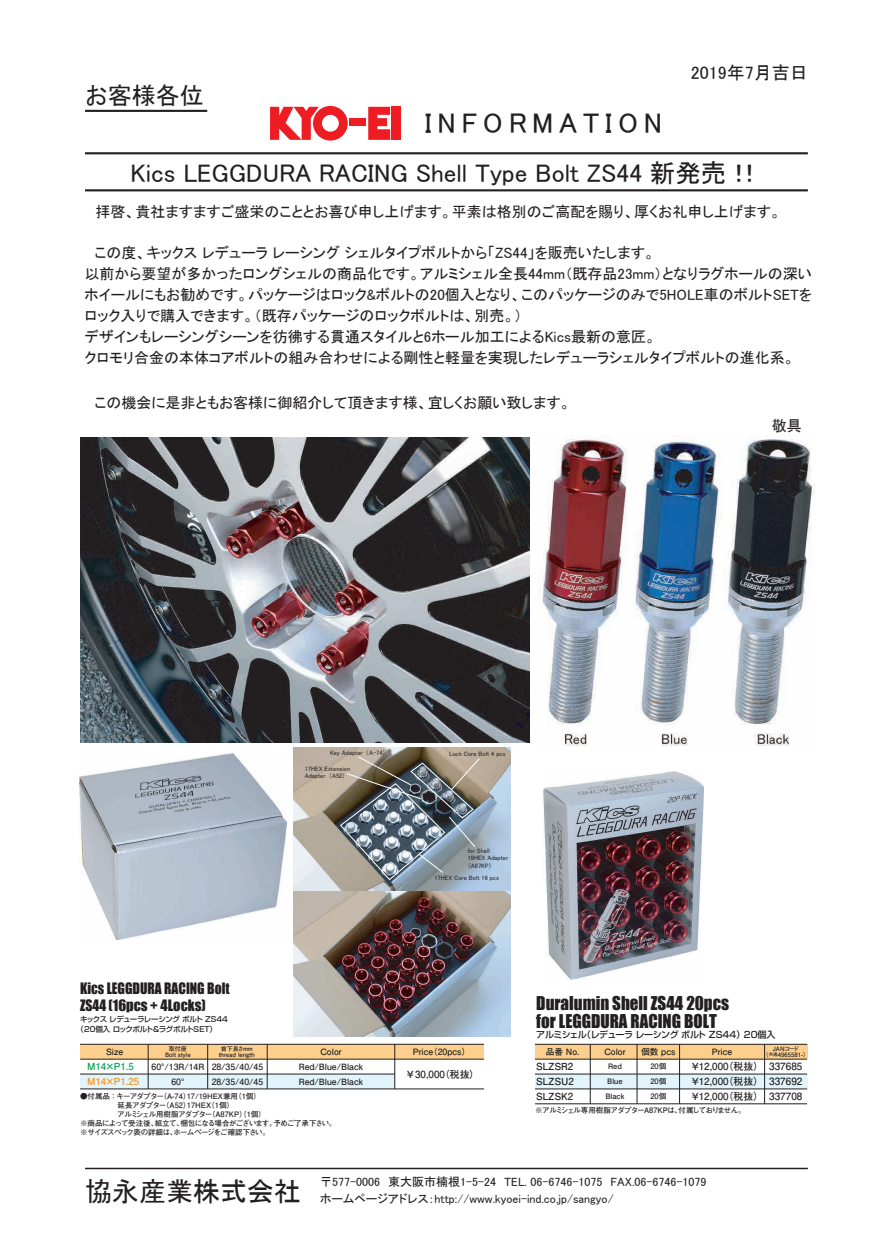
<style>
.page{position:relative;width:888px;height:1260px;background:#fff}
.page>*{position:absolute;margin:0;border:0;box-sizing:border-box;transform-origin:0 0}
.t1{font:28.5px "MS P Gothic";letter-spacing:.2em;color:#231f20}
.t2{font:27px "MS P Gothic";color:#231f20}
.t3{font:25.5px "MS P Gothic";color:#231f20}
.t4{font:24px "MS P Gothic";color:#231f20}
.t5{font:18px "MS P Gothic";color:#231f20}
.t6{font:17.55px/18px "Impact";color:#231f20}
.t7{font:15px/21px "MS P Gothic";color:#231f20}
.t8{font:14.55px/17.4px "Impact";color:#231f20;scale:.94 1}
.t9{font:12px "MS P Gothic";color:#231f20}
.t10{font:700 10.05px/14.9px "Futo Go B101 Pro";color:#231f20}
.t11{font:700 9.9px/14.9px "Futo Go B101 Pro";color:#231f20;text-align:justify}
.t12{font:700 9.75px/14.9px "Futo Go B101 Pro";letter-spacing:-.155em;color:#231f20}
.t13{font:700 9.75px "Futo Go B101 Pro";color:#f7931d}
.t14{font:700 9.75px "Futo Go B101 Pro";color:#00a54f}
.t15{font:500 9px "Shin Go Pro";letter-spacing:-.035em;color:#231f20}
.t16{font:700 8.7px "Futo Go B101 Pro";color:#231f20}
.t17{font:700 7.5px/9px "Futo Go B101 Pro";letter-spacing:-.045em;color:#231f20}
.t18{font:500 7.5px/10.5px "Shin Go Pro";letter-spacing:-.045em;color:#231f20}
.t19{font:700 7.5px "Futo Go B101 Pro";letter-spacing:-.08em;color:#231f20}
.t20{font:6.3px/7.2px "MS P Gothic";color:#231f20}
.t21{font:700 6px/6px "Futo Go B101 Pro";color:#231f20;text-align:center}
.s1{font-size:4.5px}
</style>
<div class="page">
<img style="left:539px;top:435px;width:276px;height:310px">
<img style="left:80px;top:438px;width:449px;height:305px">
<img style="left:79px;top:754px;width:208px;height:186px">
<img style="left:294px;top:747px;width:217px;height:290px">
<img style="left:340px;top:756px;width:140px;height:124px">
<img style="left:543px;top:771px;width:160px;height:208px">
<div style="left:535px;top:1044px;width:272px;height:15px;background:#fdcf8c"></div>
<div style="left:535px;top:1074px;width:272px;height:15px;background:#e1f4fc"></div>
<div style="left:80px;top:1044px;width:404px;height:15px;background:#fdcf8c"></div>
<div style="left:80px;top:1074px;width:315px;height:15px;background:#e1f4fc"></div>
<hr style="left:535px;top:1059px;width:272px;height:1px;background:#231f20">
<hr style="left:535px;top:1074px;width:272px;height:1px;background:#231f20">
<hr style="left:535px;top:1089px;width:272px;height:1px;background:#231f20">
<hr style="left:535px;top:1103px;width:272px;height:1px;background:#231f20">
<hr style="left:535px;top:1044px;width:272px;height:1px;background:#231f20">
<hr style="left:590px;top:1044px;width:1px;height:60px;background:#231f20">
<hr style="left:637px;top:1044px;width:1px;height:60px;background:#231f20">
<hr style="left:679px;top:1044px;width:1px;height:60px;background:#231f20">
<hr style="left:764px;top:1044px;width:1px;height:60px;background:#231f20">
<hr style="left:80px;top:1059px;width:404px;height:1px;background:#231f20">
<hr style="left:80px;top:1074px;width:315px;height:1px;background:#231f20">
<hr style="left:80px;top:1089px;width:404px;height:1px;background:#231f20">
<hr style="left:80px;top:1044px;width:404px;height:1px;background:#231f20">
<hr style="left:148px;top:1044px;width:1px;height:45px;background:#231f20">
<hr style="left:207px;top:1044px;width:1px;height:45px;background:#231f20">
<hr style="left:267px;top:1044px;width:1px;height:45px;background:#231f20">
<hr style="left:394px;top:1044px;width:1px;height:45px;background:#231f20">
<hr style="left:85px;top:110px;width:122px;height:2px;background:#231f20">
<div style="left:392px;top:107px;width:9px;height:33px;background:#ee1d23"></div>
<svg style="left:270px;top:106px;width:78px;height:35px"></svg>
<div style="left:349px;top:118px;width:17px;height:8px;background:#ee1d23"></div>
<svg style="left:368px;top:107px;width:22px;height:33px"></svg>
<hr style="left:85px;top:152px;width:723px;height:2px;background:#231f20">
<hr style="left:85px;top:189px;width:723px;height:2px;background:#231f20">
<hr style="left:85px;top:1168px;width:723px;height:1px;background:#231f20">
<h3 class="t4" style="left:85px;top:84px;width:120px">お客様各位</h3>
<p class="t5" style="left:691px;top:63px;width:118px">2019年7月吉日</p>
<h1 class="t1" style="left:425px;top:109px;width:239px">INFORMATION</h1>
<h3 class="t3" style="left:130px;top:160px;width:633px">Kics LEGGDURA RACING Shell Type Bolt ZS44 新発売！！</h3>
<p class="t7" style="left:86px;top:201px;width:697px">　拝啓、貴社ますますご盛栄のこととお喜び申し上げます。平素は格別のご高配を賜り、厚くお礼申し上げます。</p>
<p class="t7" style="left:85px;top:242px;width:729px;text-indent:10px">この度、キックス レデューラ レーシング シェルタイプボルトから「ZS44」を販売いたします。<br>以前から要望が多かったロングシェルの商品化です。アルミシェル全長44mm（既存品23mm）となりラグホールの深いホイールにもお勧めです。パッケージはロック&amp;ボルトの20個入となり、このパッケージのみで5HOLE車のボルトSETをロック入りで購入できます。（既存パッケージのロックボルトは、別売。）<br>デザインもレーシングシーンを彷彿する貫通スタイルと6ホール加工によるKics最新の意匠。<br>クロモリ合金の本体コアボルトの組み合わせによる剛性と軽量を実現したレデューラシェルタイプボルトの進化系。</p>
<p class="t7" style="left:85px;top:392px;width:488px">　この機会に是非ともお客様に御紹介して頂きます様、宜しくお願い致します。</p>
<p class="t20" style="left:330px;top:749px;width:57px">Key Adapter （A-74）</p>
<p class="t20" style="left:449px;top:750px;width:58px">Lock Core Bolt 4 pcs</p>
<p class="t20" style="left:305px;top:765px;width:47px">17HEX Extension<br>Adapter （A52）</p>
<p class="t20" style="left:468px;top:847px;width:42px">for Shell<br>19HEX Adapter（A87KP）</p>
<p class="t20" style="left:434px;top:874px;width:66px">17HEX Core Bolt 16 pcs</p>
<p class="t8" style="left:80px;top:979px;width:160px">Kics LEGGDURA RACING Bolt<br>ZS44 (16pcs + 4Locks)</p>
<p class="t18" style="left:77px;top:1013px;width:153px;text-indent:4px">キックス レデューラレーシング ボルト ZS44（20個入 ロックボルト＆ラグボルトSET）</p>
<p class="t16" style="left:106px;top:1045px;width:19px">Size</p>
<p class="t16" style="left:320px;top:1045px;width:23px">Color</p>
<p class="t16" style="left:413px;top:1045px;width:59px">Price（20pcs）</p>
<p class="t11" style="left:405px;top:1065px;width:76px">￥30,000（税抜）</p>
<p class="t21" style="left:165px;top:1045px;width:27px">取付座<br>Bolt style</p>
<p class="t21" style="left:219px;top:1045px;width:38px">首下長さmm thread length</p>
<p class="t14" style="left:87px;top:1059px;width:48px">M14×P1.5</p>
<p class="t16" style="left:152px;top:1060px;width:113px">60°/13R/14R 28/35/40/45</p>
<p class="t16" style="left:299px;top:1060px;width:66px">Red/Blue/Black</p>
<p class="t13" style="left:87px;top:1074px;width:54px">M14×P1.25</p>
<p class="t16" style="left:171px;top:1075px;width:20px">60°</p>
<p class="t16" style="left:212px;top:1075px;width:53px">28/35/40/45</p>
<p class="t16" style="left:299px;top:1075px;width:66px">Red/Blue/Black</p>
<p class="t17" style="left:80px;top:1090px;width:258px">●付属品 ：キーアダプター（A-74）17/19HEX兼用（1個）<br>　　　　　延長アダプター（A52）17HEX（1個）<br>　　　　　アルミシェル用樹脂アダプター（A87KP）（1個）<br>※商品によって受注後、組立て、梱包になる場合がございます。予めご了承下さい。※サイズスペック表の詳細は、ホームページをご確認下さい。</p>
<p class="t6" style="left:536px;top:993px;width:194px">Duralumin Shell ZS44 20pcs for LEGGDURA RACING BOLT</p>
<p class="t15" style="left:536px;top:1027px;width:241px">アルミシェル（レデューラ レーシング ボルト ZS44）20個入</p>
<p class="t21" style="left:773px;top:1045px;width:28px">JANコード</p>
<p class="t16" style="left:641px;top:1045px;width:36px">個数 pcs</p>
<p class="t17" style="left:650px;top:1061px;width:17px">20個</p>
<p class="t16" style="left:546px;top:1045px;width:35px">品番 No.</p>
<p class="t16" style="left:604px;top:1045px;width:23px">Color</p>
<p class="t21" style="left:763px;top:1051px;width:48px">（<span class="s1">共通</span>4965581-）</p>
<p class="t17" style="left:608px;top:1061px;width:15px">Red</p>
<p class="t16" style="left:712px;top:1045px;width:22px">Price</p>
<p class="t11" style="left:690px;top:1058px;width:74px">￥12,000（税抜）￥12,000（税抜）￥12,000（税抜）</p>
<p class="t10" style="left:769px;top:1057px;width:35px">337685<br>337692</p>
<p class="t12" style="left:536px;top:1058px;width:39px">S LＺＳR2<br>SLＺＳU2</p>
<p class="t17" style="left:607px;top:1076px;width:17px">Blue</p>
<p class="t17" style="left:650px;top:1076px;width:17px">20個</p>
<p class="t17" style="left:605px;top:1091px;width:21px">Black</p>
<p class="t12" style="left:536px;top:1088px;width:39px">S LＺＳK2</p>
<p class="t17" style="left:650px;top:1091px;width:17px">20個</p>
<p class="t10" style="left:769px;top:1087px;width:35px">337708</p>
<p class="t19" style="left:535px;top:1104px;width:212px">※アルミシェル専用樹脂アダプターA87KPは、付属しておりません。</p>
<h2 class="t2" style="left:85px;top:1178px;width:217px">協永産業株式会社</h2>
<p class="t9" style="left:320px;top:1176px;width:388px">〒577-0006　東大阪市楠根1-5-24　TEL. 06-6746-1075　FAX.06-6746-1079</p>
<p class="t9" style="left:320px;top:1192px;width:295px">ホームページアドレス：http://www.kyoei-ind.co.jp/sangyo/</p>
</div>
